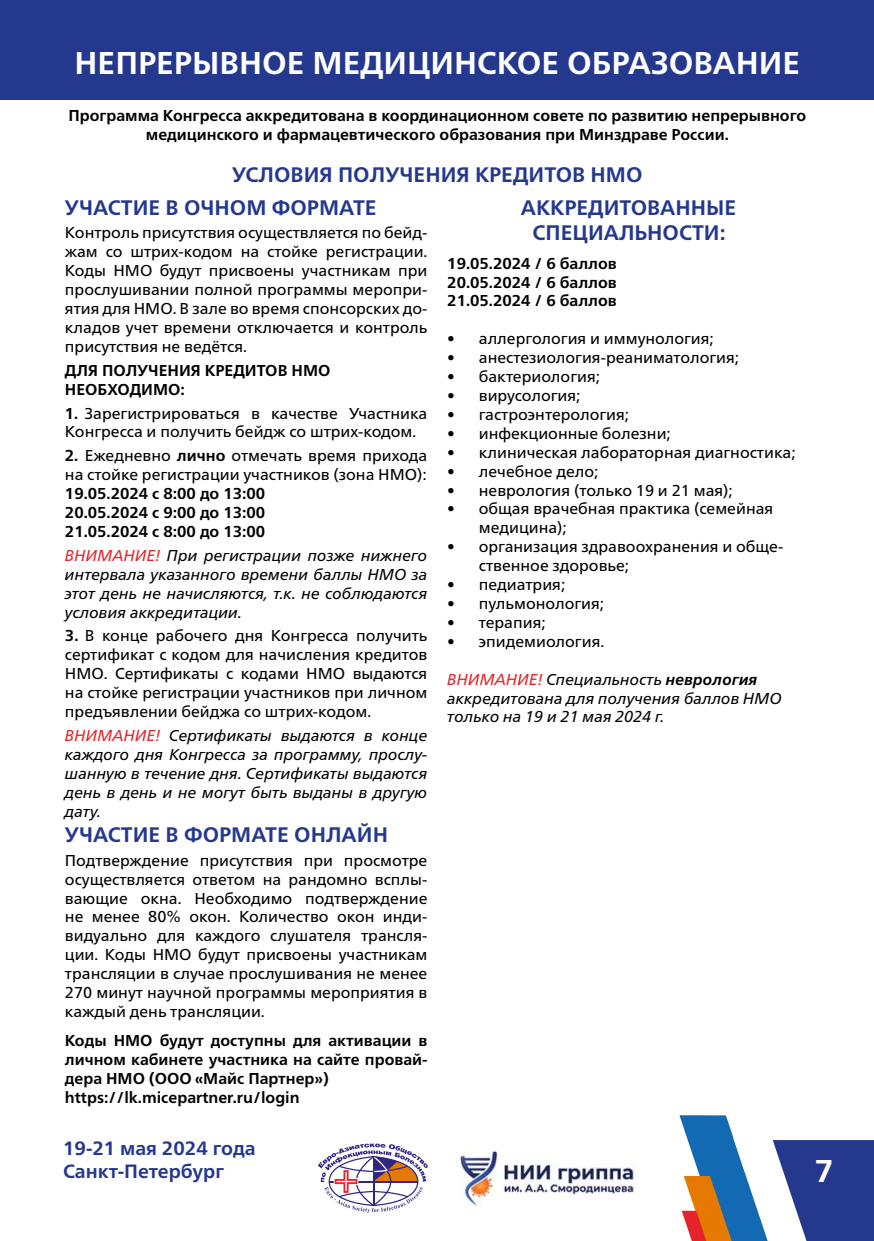
<style>
.page{position:relative;width:874px;height:1241px;background:#fff}
.page>*{position:absolute;margin:0;border:0;box-sizing:border-box;transform-origin:0 0}
.t1{font:700 31.5px "Frutiger Neue LTCYR";color:#fff}
.t2{font:700 21px/25.2px "Frutiger Neue LTCYR";color:#24388d;text-align:center}
.t3{font:700 19.25px/23.1px "Frutiger Neue LTCYR";color:#24388d}
.t4{font:15.75px/18.9px "Frutiger Neue LTCYR";color:#000}
.t5{font:700 15.75px/18.9px "Frutiger Neue LTCYR";color:#000}
.t6{font:italic 15.75px/18.9px "Frutiger Neue LTCYR";color:#000;text-align:justify}
.s1{font-weight:700}
.s2{color:#e52329}
</style>
<div class="page">
<img style="left:460px;top:1150px;width:174px;height:56px">
<svg style="left:318px;top:1143px;width:110px;height:69px"></svg>
<div style="left:0;top:0;width:873px;height:99px;background:#24388d"></div>
<svg style="left:679px;top:1115px;width:194px;height:125px"></svg>
<h1 class="t1" style="left:75px;top:44px;width:726px">НЕПРЕРЫВНОЕ МЕДИЦИНСКОЕ ОБРАЗОВАНИЕ</h1>
<p class="t5" style="left:68px;top:106px;width:739px;text-align:center">Программа Конгресса аккредитована в координационном совете по развитию непрерывного медицинского и фармацевтического образования при Минздраве России.</p>
<h2 class="t2" style="left:232px;top:162px;width:411px">УСЛОВИЯ ПОЛУЧЕНИЯ КРЕДИТОВ НМО</h2>
<h2 class="t2" style="left:65px;top:194px;width:313px">УЧАСТИЕ В ОЧНОМ ФОРМАТЕ</h2>
<p class="t4" style="left:65px;top:223px;width:364px;text-align:justify">Контроль присутствия осуществляется по бейд&shy;жам со штрих-кодом на стойке регистрации.<br>Коды НМО будут присвоены участникам при прослушивании полной программы меропри&shy;ятия для НМО. В зале во время спонсорских до&shy;кладов учет времени отключается и контроль присутствия не ведётся.</p>
<p class="t5" style="left:65px;top:360px;width:267px">ДЛЯ ПОЛУЧЕНИЯ КРЕДИТОВ НМО<br>НЕОБХОДИМО:</p>
<p class="t4" style="left:65px;top:403px;width:364px"><span class="s1">1.</span> Зарегистрироваться в качестве Участника<br>Конгресса и получить бейдж со штрих-кодом.</p>
<p class="t4" style="left:65px;top:446px;width:364px"><span class="s1">2.</span> Ежедневно <span class="s1">лично</span> отмечать время прихода на стойке регистрации участников (зона НМО):</p>
<p class="t5" style="left:65px;top:484px;width:202px;text-align:justify">19.05.2024 с 8:00 до 13:00<br>20.05.2024 с 9:00 до 13:00<br>21.05.2024 с 8:00 до 13:00</p>
<p class="t6" style="left:65px;top:546px;width:364px"><span class="s2">ВНИМАНИЕ!</span> При регистрации позже нижнего интервала указанного времени баллы НМО за этот день не начисляются, т.к. не соблюдаются условия аккредитации.</p>
<p class="t4" style="left:65px;top:626px;width:364px;text-align:justify"><span class="s1">3.</span> В конце рабочего дня Конгресса получить сертификат с кодом для начисления кредитов НМО. Сертификаты с кодами НМО выдаются на стойке регистрации участников при личном предъявлении бейджа со штрих-кодом.</p>
<p class="t6" style="left:65px;top:726px;width:364px"><span class="s2">ВНИМАНИЕ!</span> Сертификаты выдаются в конце каждого дня Конгресса за программу, прослу&shy;шанную в течение дня. Сертификаты выдаются день в день и не могут быть выданы в другую дату.</p>
<h2 class="t2" style="left:65px;top:821px;width:324px">УЧАСТИЕ В ФОРМАТЕ ОНЛАЙН</h2>
<p class="t4" style="left:65px;top:850px;width:364px;text-align:justify">Подтверждение присутствия при просмотре осуществляется ответом на рандомно всплы&shy;вающие окна. Необходимо подтверждение не менее 80% окон. Количество окон инди&shy;видуально для каждого слушателя трансля&shy;ции. Коды НМО будут присвоены участникам трансляции в случае прослушивания не менее 270 минут научной программы мероприятия в каждый день трансляции.</p>
<p class="t5" style="left:65px;top:1030px;width:364px">Коды НМО будут доступны для активации в личном кабинете участника на сайте провай&shy;дера НМО (ООО «Майс Партнер») https://lk.micepartner.ru/login</p>
<h2 class="t2" style="left:520px;top:194px;width:217px">АККРЕДИТОВАННЫЕ<br>СПЕЦИАЛЬНОСТИ:</h2>
<p class="t5" style="left:447px;top:253px;width:171px;text-align:justify">19.05.2024 / 6 баллов 20.05.2024 / 6 баллов 21.05.2024 / 6 баллов</p>
<p class="t4" style="left:447px;top:329px;width:268px">• аллергология и иммунология;</p>
<p class="t4" style="left:447px;top:348px;width:293px">• анестезиология-реаниматология;</p>
<p class="t4" style="left:447px;top:367px;width:154px">• бактериология;</p>
<p class="t4" style="left:447px;top:386px;width:135px">• вирусология;</p>
<p class="t4" style="left:447px;top:405px;width:183px">• гастроэнтерология;</p>
<p class="t4" style="left:447px;top:424px;width:225px">• инфекционные болезни;</p>
<p class="t4" style="left:447px;top:442px;width:350px">• клиническая лабораторная диагностика;</p>
<p class="t4" style="left:447px;top:461px;width:153px">• лечебное дело;</p>
<p class="t4" style="left:447px;top:480px;width:287px">• неврология (только 19 и 21 мая);</p>
<p class="t4" style="left:478px;top:499px;width:296px;text-indent:-31px">• общая врачебная практика (семейная медицина);</p>
<p class="t4" style="left:478px;top:537px;width:306px;text-indent:-31px">• организация здравоохранения и обще&shy;ственное здоровье;</p>
<p class="t4" style="left:447px;top:575px;width:120px">• педиатрия;</p>
<p class="t4" style="left:447px;top:594px;width:158px">• пульмонология;</p>
<p class="t4" style="left:447px;top:613px;width:100px">• терапия;</p>
<p class="t4" style="left:447px;top:631px;width:158px">• эпидемиология.</p>
<p class="t6" style="left:447px;top:669px;width:336px;text-align:left"><span class="s2">ВНИМАНИЕ!</span> Специальность <span class="s1">неврология </span>аккредитована для получения баллов НМО только на 19 и 21 мая 2024 г.</p>
<p class="t3" style="left:63px;top:1136px;width:194px">19-21 мая 2024 года<br>Санкт-Петербург</p>
<h1 class="t1" style="left:814px;top:1152px;width:20px">7</h1>
</div>
